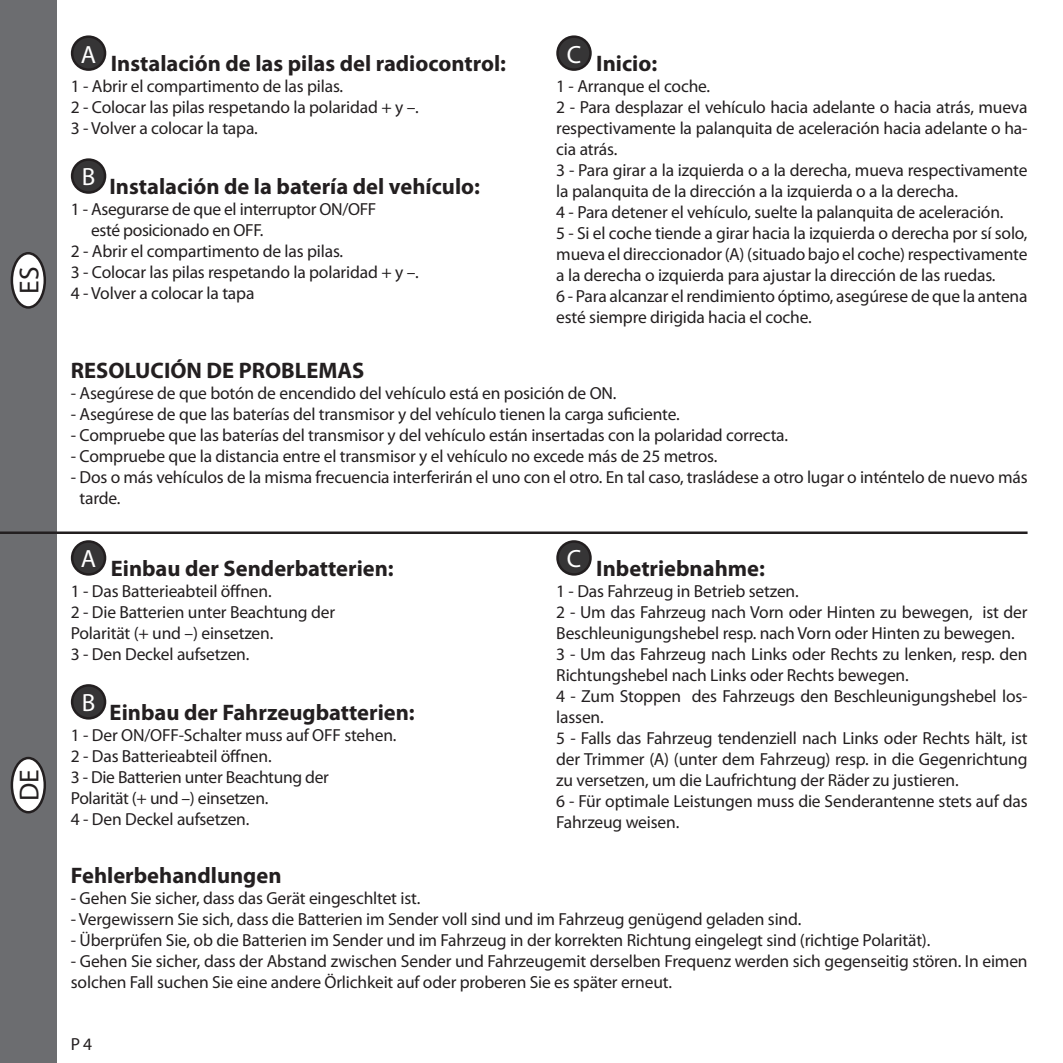
<style>
.page{position:relative;width:1063px;height:1063px;background:#fff}
.page>*{position:absolute;margin:0;border:0;box-sizing:border-box;transform-origin:0 0}
.t1{font:27.5px "Myriad Pro";color:#231f20}
.t2{font:700 22.5px "Myriad Pro";color:#231f20}
.t3{font:17.5px/21px "Myriad Pro";letter-spacing:-.01em;color:#231f20}
</style>
<div class="page">
<div style="left:0;top:0;width:57px;height:1063px;background:#6c6d70"></div>
<hr style="left:0;top:531px;width:1028px;height:3px;background:#231f20">
<div style="left:72px;top:37px;width:33px;height:33px;background:#363536;border-radius:50%"></div>
<div style="left:71px;top:35px;width:35px;height:36px;border:2px solid #231f20;border-radius:50%"></div>
<div style="left:72px;top:160px;width:33px;height:33px;background:#363536;border-radius:50%"></div>
<div style="left:71px;top:158px;width:35px;height:36px;border:2px solid #231f20;border-radius:50%"></div>
<div style="left:558px;top:37px;width:32px;height:33px;background:#363536;border-radius:50%"></div>
<div style="left:556px;top:35px;width:36px;height:36px;border:2px solid #231f20;border-radius:50%"></div>
<div style="left:72px;top:541px;width:33px;height:33px;background:#363536;border-radius:50%"></div>
<div style="left:71px;top:540px;width:35px;height:36px;border:2px solid #231f20;border-radius:50%"></div>
<div style="left:72px;top:685px;width:33px;height:33px;background:#363536;border-radius:50%"></div>
<div style="left:71px;top:684px;width:35px;height:36px;border:2px solid #231f20;border-radius:50%"></div>
<div style="left:558px;top:541px;width:32px;height:33px;background:#363536;border-radius:50%"></div>
<div style="left:556px;top:540px;width:36px;height:36px;border:2px solid #231f20;border-radius:50%"></div>
<div style="left:12px;top:253px;width:33px;height:54px;background:#fff;border-radius:50%"></div>
<div style="left:11px;top:252px;width:35px;height:57px;border:2px solid #231f20;border-radius:50%"></div>
<div style="left:12px;top:758px;width:33px;height:54px;background:#fff;border-radius:50%"></div>
<div style="left:11px;top:757px;width:35px;height:56px;border:2px solid #231f20;border-radius:50%"></div>
<h1 class="t1" style="left:12px;top:294px;width:28px;rotate:-90deg">ES</h1>
<h1 class="t1" style="left:12px;top:801px;width:33px;rotate:-90deg">DE</h1>
<p class="t2" style="left:81px;top:49px;width:427px"><sup>A</sup> Instalación de las pilas del radiocontrol:</p>
<p class="t3" style="left:71px;top:75px;width:350px">1 - Abrir el compartimento de las pilas.<br>2 - Colocar las pilas respetando la polaridad + y –.<br>3 - Volver a colocar la tapa.</p>
<p class="t2" style="left:82px;top:172px;width:400px"><sup>B</sup> Instalación de la batería del vehículo:</p>
<p class="t3" style="left:71px;top:198px;width:307px">1 - Asegurarse de que el interruptor ON/OFF</p>
<p class="t3" style="left:91px;top:219px;width:174px">esté posicionado en OFF.</p>
<p class="t3" style="left:71px;top:240px;width:274px">2 - Abrir el compartimento de las pilas.</p>
<p class="t3" style="left:71px;top:261px;width:350px">3 - Colocar las pilas respetando la polaridad + y –.</p>
<p class="t3" style="left:71px;top:282px;width:185px">4 - Volver a colocar la tapa</p>
<p class="t2" style="left:567px;top:49px;width:92px"><sup>C</sup> Inicio:</p>
<p class="t3" style="left:556px;top:75px;width:473px">1 - Arranque el coche.<br>2 - Para desplazar el vehículo hacia adelante o hacia atrás, mueva respectivamente la palanquita de aceleración hacia adelante o ha&shy;cia atrás.<br>3 - Para girar a la izquierda o a la derecha, mueva respectivamente la palanquita de la dirección a la izquierda o a la derecha.<br>4 - Para detener el vehículo, suelte la palanquita de aceleración.<br>5 - Si el coche tiende a girar hacia la izquierda o derecha por sí solo, mueva el direccionador (A) (situado bajo el coche) respectivamente a la derecha o izquierda para ajustar la dirección de las ruedas.<br>6 - Para alcanzar el rendimiento óptimo, asegúrese de que la antena esté siempre dirigida hacia el coche.</p>
<p class="t2" style="left:71px;top:356px;width:295px">RESOLUCIÓN DE PROBLEMAS</p>
<p class="t3" style="left:71px;top:383px;width:547px">- Asegúrese de que botón de encendido del vehículo está en posición de ON.</p>
<p class="t3" style="left:71px;top:404px;width:610px">- Asegúrese de que las baterías del transmisor y del vehículo tienen la carga suficiente.</p>
<p class="t3" style="left:71px;top:425px;width:719px">- Compruebe que las baterías del transmisor y del vehículo están insertadas con la polaridad correcta.</p>
<p class="t3" style="left:71px;top:446px;width:648px">- Compruebe que la distancia entre el transmisor y el vehículo no excede más de 25 metros.</p>
<p class="t3" style="left:80px;top:467px;width:950px;text-indent:-9px">- Dos o más vehículos de la misma frecuencia interferirán el uno con el otro. En tal caso, trasládese a otro lugar o inténtelo de nuevo más tarde.</p>
<p class="t2" style="left:81px;top:553px;width:314px"><sup>A</sup> Einbau der Senderbatterien:</p>
<p class="t3" style="left:71px;top:580px;width:266px">1 - Das Batterieabteil öffnen.<br>2 - Die Batterien unter Beachtung der<br>Polarität (+ und –) einsetzen.<br>3 - Den Deckel aufsetzen.</p>
<p class="t2" style="left:82px;top:697px;width:334px"><sup>B</sup> Einbau der Fahrzeugbatterien:</p>
<p class="t3" style="left:71px;top:724px;width:327px">1 - Der ON/OFF-Schalter muss auf OFF stehen.<br>2 - Das Batterieabteil öffnen.<br>3 - Die Batterien unter Beachtung der<br>Polarität (+ und –) einsetzen.<br>4 - Den Deckel aufsetzen.</p>
<p class="t2" style="left:567px;top:553px;width:200px"><sup>C</sup> Inbetriebnahme:</p>
<p class="t3" style="left:556px;top:580px;width:473px">1 - Das Fahrzeug in Betrieb setzen.<br>2 - Um das Fahrzeug nach Vorn oder Hinten zu bewegen, ist der Beschleunigungshebel resp. nach Vorn oder Hinten zu bewegen.<br>3 - Um das Fahrzeug nach Links oder Rechts zu lenken, resp. den Richtungshebel nach Links oder Rechts bewegen.<br>4 - Zum Stoppen des Fahrzeugs den Beschleunigungshebel los&shy;lassen.<br>5 - Falls das Fahrzeug tendenziell nach Links oder Rechts hält, ist der Trimmer (A) (unter dem Fahrzeug) resp. in die Gegenrichtung zu versetzen, um die Laufrichtung der Räder zu justieren.<br>6 - Für optimale Leistungen muss die Senderantenne stets auf das Fahrzeug weisen.</p>
<p class="t2" style="left:71px;top:861px;width:212px">Fehlerbehandlungen</p>
<p class="t3" style="left:71px;top:888px;width:351px">- Gehen Sie sicher, dass das Gerät eingeschltet ist.</p>
<p class="t3" style="left:71px;top:909px;width:732px">- Vergewissern Sie sich, dass die Batterien im Sender voll sind und im Fahrzeug genügend geladen sind.</p>
<p class="t3" style="left:71px;top:930px;width:861px">- Überprüfen Sie, ob die Batterien im Sender und im Fahrzeug in der korrekten Richtung eingelegt sind (richtige Polarität).</p>
<p class="t3" style="left:71px;top:951px;width:958px">- Gehen Sie sicher, dass der Abstand zwischen Sender und Fahrzeugemit derselben Frequenz werden sich gegenseitig stören. In eimen solchen Fall suchen Sie eine andere Örlichkeit auf oder proberen Sie es später erneut.</p>
<p class="t3" style="left:71px;top:1033px;width:23px">P 4</p>
</div>
